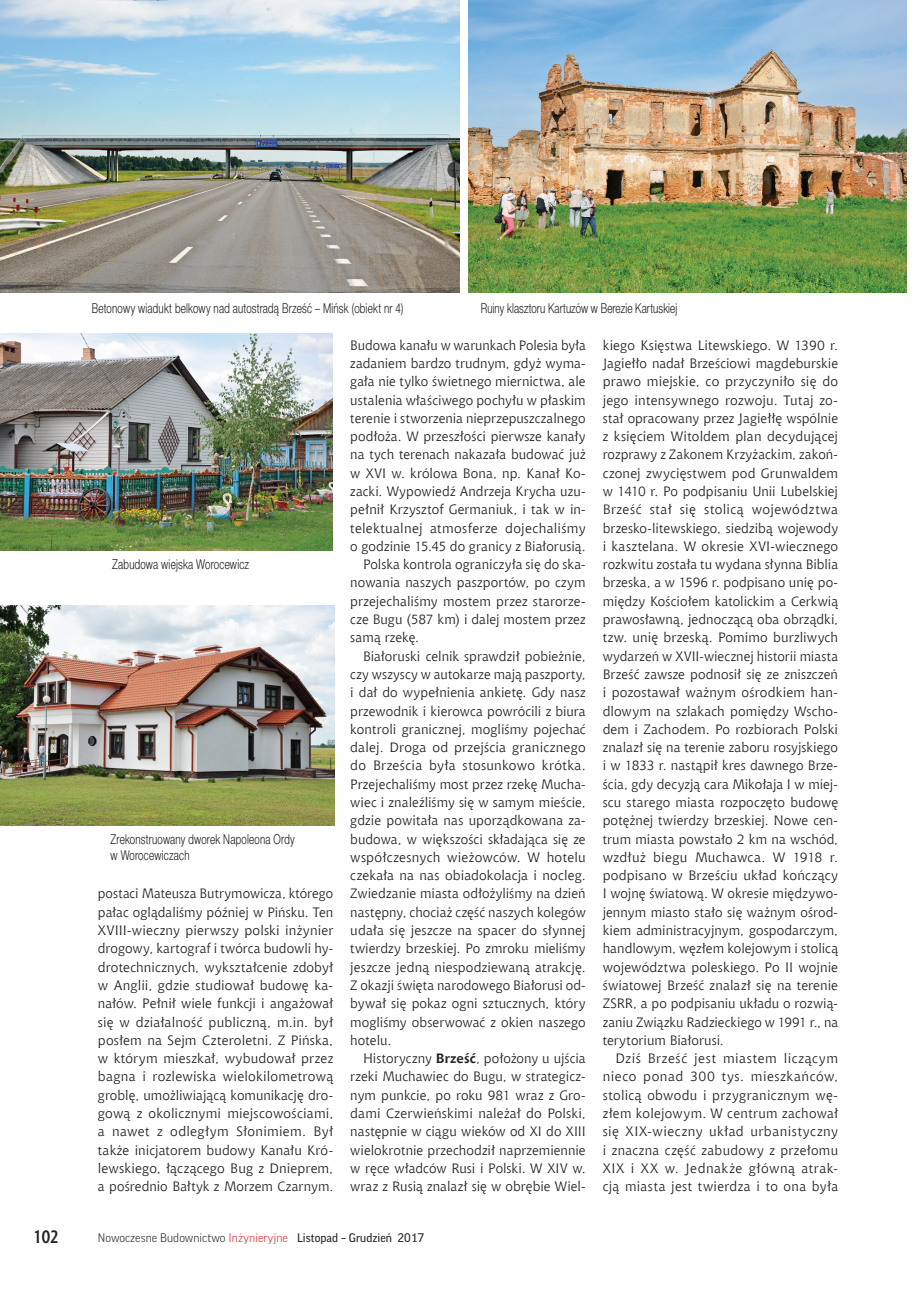
<style>
.page{position:relative;width:919px;height:1289px;background:#fff}
.page>*{position:absolute;margin:0;border:0;box-sizing:border-box;transform-origin:0 0}
.t1{font:700 18px "Aerton Cnd EFN";color:#231f20}
.t2{font:13.5px/18.3px "Chianti EU";letter-spacing:.01em;color:#231f20;text-align:justify}
.t3{font:13.5px/16.2px "Switzer Cnd EFN Light";letter-spacing:.015em;color:#231f20;scale:.9 1}
.t4{font:300 12px "Good Pro";color:#231f20}
.s1{font-weight:700}
.s2{color:#d1232a}
.s3{font-weight:400}
</style>
<div class="page">
<img style="left:0;top:1px;width:459px;height:291px">
<img style="left:0;top:333px;width:332px;height:218px">
<img style="left:468px;top:1px;width:438px;height:291px">
<img style="left:0;top:605px;width:334px;height:220px">
<h1 class="t1" style="left:33px;top:1225px;width:27px">102</h1>
<p class="t3" style="left:92px;top:300px;width:348px">Betonowy wiadukt belkowy nad autostradą Brześć – Mińsk (obiekt nr 4)</p>
<p class="t3" style="left:480px;top:300px;width:220px">Ruiny klasztoru Kartuzów w Berezie Kartuskiej</p>
<p class="t3" style="left:112px;top:556px;width:154px">Zabudowa wiejska Worocewicz</p>
<p class="t3" style="left:111px;top:830px;width:206px">Zrekonstruowany dworek Napoleona Ordy w Worocewiczach</p>
<p class="t2" style="left:98px;top:884px;width:237px">postaci Mateusza Butrymowicza, którego pałac oglądaliśmy później w Pińsku. Ten XVIII-wieczny pierwszy polski inżynier drogowy, kartograf i twórca budowli hy&shy;drotechnicznych, wykształcenie zdobył w Anglii, gdzie studiował budowę ka&shy;nałów. Pełnił wiele funkcji i angażował się w działalność publiczną, m.in. był posłem na Sejm Czteroletni. Z Pińska, w którym mieszkał, wybudował przez bagna i rozlewiska wielokilometrową groblę, umożliwiającą komunikację dro&shy;gową z okolicznymi miejscowościami, a nawet z odległym Słonimiem. Był także inicjatorem budowy Kanału Kró&shy;lewskiego, łączącego Bug z Dnieprem, a pośrednio Bałtyk z Morzem Czarnym.</p>
<p class="t2" style="left:350px;top:336px;width:237px">Budowa kanału w warunkach Polesia była</p>
<p class="t2" style="left:350px;top:354px;width:237px">zadaniem bardzo trudnym, gdyż wyma-</p>
<p class="t2" style="left:350px;top:372px;width:237px">gała nie tylko świetnego miernictwa, ale</p>
<p class="t2" style="left:350px;top:390px;width:237px">ustalenia właściwego pochyłu w płaskim</p>
<p class="t2" style="left:350px;top:409px;width:237px">terenie i stworzenia nieprzepuszczalnego</p>
<p class="t2" style="left:350px;top:427px;width:237px">podłoża. W przeszłości pierwsze kanały</p>
<p class="t2" style="left:350px;top:445px;width:237px">na tych terenach nakazała budować już</p>
<p class="t2" style="left:350px;top:464px;width:237px">w XVI w. królowa Bona, np. Kanał Ko-</p>
<p class="t2" style="left:350px;top:482px;width:237px">zacki. Wypowiedź Andrzeja Krycha uzu-</p>
<p class="t2" style="left:350px;top:500px;width:237px">pełnił Krzysztof Germaniuk, i tak w in-</p>
<p class="t2" style="left:350px;top:518px;width:237px">telektualnej atmosferze dojechaliśmy</p>
<p class="t2" style="left:350px;top:537px;width:237px">o godzinie 15.45 do granicy z Białorusią.</p>
<p class="t2" style="left:363px;top:555px;width:224px">Polska kontrola ograniczyła się do ska-</p>
<p class="t2" style="left:350px;top:573px;width:237px">nowania naszych paszportów, po czym</p>
<p class="t2" style="left:350px;top:591px;width:237px">przejechaliśmy mostem przez starorze-</p>
<p class="t2" style="left:350px;top:610px;width:237px">cze Bugu (587 km) i dalej mostem przez</p>
<p class="t2" style="left:350px;top:628px;width:70px">samą rzekę.</p>
<p class="t2" style="left:363px;top:646px;width:224px">Białoruski celnik sprawdził pobieżnie,</p>
<p class="t2" style="left:350px;top:665px;width:237px">czy wszyscy w autokarze mają paszporty,</p>
<p class="t2" style="left:350px;top:683px;width:237px">i dał do wypełnienia ankietę. Gdy nasz</p>
<p class="t2" style="left:350px;top:701px;width:237px">przewodnik i kierowca powrócili z biura</p>
<p class="t2" style="left:350px;top:719px;width:237px">kontroli granicznej, mogliśmy pojechać</p>
<p class="t2" style="left:350px;top:738px;width:237px">dalej. Droga od przejścia granicznego</p>
<p class="t2" style="left:350px;top:756px;width:237px">do Brześcia była stosunkowo krótka.</p>
<p class="t2" style="left:350px;top:774px;width:237px">Przejechaliśmy most przez rzekę Mucha-</p>
<p class="t2" style="left:350px;top:793px;width:237px">wiec i znaleźliśmy się w samym mieście,</p>
<p class="t2" style="left:350px;top:811px;width:237px">gdzie powitała nas uporządkowana za-</p>
<p class="t2" style="left:350px;top:829px;width:237px">budowa, w większości składająca się ze</p>
<p class="t2" style="left:350px;top:847px;width:237px">współczesnych wieżowców. W hotelu</p>
<p class="t2" style="left:350px;top:866px;width:237px">czekała na nas obiadokolacja i nocleg.</p>
<p class="t2" style="left:350px;top:884px;width:237px">Zwiedzanie miasta odłożyliśmy na dzień</p>
<p class="t2" style="left:350px;top:902px;width:237px">następny, chociaż część naszych kolegów</p>
<p class="t2" style="left:350px;top:921px;width:237px">udała się jeszcze na spacer do słynnej</p>
<p class="t2" style="left:350px;top:939px;width:237px">twierdzy brzeskiej. Po zmroku mieliśmy</p>
<p class="t2" style="left:350px;top:957px;width:237px">jeszcze jedną niespodziewaną atrakcję.</p>
<p class="t2" style="left:350px;top:975px;width:237px">Z okazji święta narodowego Białorusi od-</p>
<p class="t2" style="left:350px;top:994px;width:237px">bywał się pokaz ogni sztucznych, który</p>
<p class="t2" style="left:350px;top:1012px;width:237px">mogliśmy obserwować z okien naszego</p>
<p class="t2" style="left:350px;top:1030px;width:42px">hotelu.</p>
<p class="t2" style="left:363px;top:1049px;width:224px">Historyczny <span class="s1">Brześć</span>, położony u ujścia</p>
<p class="t2" style="left:350px;top:1067px;width:237px">rzeki Muchawiec do Bugu, w strategicz-</p>
<p class="t2" style="left:350px;top:1085px;width:237px">nym punkcie, po roku 981 wraz z Gro-</p>
<p class="t2" style="left:350px;top:1103px;width:237px">dami Czerwieńskimi należał do Polski,</p>
<p class="t2" style="left:350px;top:1122px;width:237px">następnie w ciągu wieków od XI do XIII</p>
<p class="t2" style="left:350px;top:1140px;width:237px">wielokrotnie przechodził naprzemiennie</p>
<p class="t2" style="left:350px;top:1158px;width:237px">w ręce władców Rusi i Polski. W XIV w.</p>
<p class="t2" style="left:350px;top:1177px;width:237px">wraz z Rusią znalazł się w obrębie Wiel-</p>
<p class="t4" style="left:98px;top:1230px;width:328px">Nowoczesne Budownictwo <span class="s2">Inżynieryjne</span> <span class="s3">Listopad – Grudzień 2017</span></p>
<p class="t2" style="left:602px;top:336px;width:237px">kiego Księstwa Litewskiego. W 1390 r.<br>Jagiełło nadał Brześciowi magdeburskie prawo miejskie, co przyczyniło się do jego intensywnego rozwoju. Tutaj zo&shy;stał opracowany przez Jagiełłę wspólnie z księciem Witoldem plan decydującej rozprawy z Zakonem Krzyżackim, zakoń&shy;czonej zwycięstwem pod Grunwaldem w 1410 r. Po podpisaniu Unii Lubelskiej Brześć stał się stolicą województwa brzesko-litewskiego, siedzibą wojewody i kasztelana. W okresie XVI-wiecznego rozkwitu została tu wydana słynna Biblia brzeska, a w 1596 r. podpisano unię po&shy;między Kościołem katolickim a Cerkwią prawosławną, jednoczącą oba obrządki, tzw. unię brzeską. Pomimo burzliwych wydarzeń w XVII-wiecznej historii miasta Brześć zawsze podnosił się ze zniszczeń i pozostawał ważnym ośrodkiem han&shy;dlowym na szlakach pomiędzy Wscho&shy;dem i Zachodem. Po rozbiorach Polski znalazł się na terenie zaboru rosyjskiego i w 1833 r. nastąpił kres dawnego Brze&shy;ścia, gdy decyzją cara Mikołaja I w miej&shy;scu starego miasta rozpoczęto budowę potężnej twierdzy brzeskiej. Nowe cen&shy;trum miasta powstało 2 km na wschód, wzdłuż biegu Muchawca. W 1918 r. podpisano w Brześciu układ kończący I wojnę światową. W okresie międzywo&shy;jennym miasto stało się ważnym ośrod&shy;kiem administracyjnym, gospodarczym, handlowym, węzłem kolejowym i stolicą województwa poleskiego. Po II wojnie światowej Brześć znalazł się na terenie ZSRR, a po podpisaniu układu o rozwią&shy;zaniu Związku Radzieckiego w 1991 r., na terytorium Białorusi.</p>
<p class="t2" style="left:602px;top:1049px;width:237px;text-indent:13px">Dziś Brześć jest miastem liczącym nieco ponad 300 tys. mieszkańców, stolicą obwodu i przygranicznym wę&shy;złem kolejowym. W centrum zachował się XIX-wieczny układ urbanistyczny i znaczna część zabudowy z przełomu XIX i XX w. Jednakże główną atrak&shy;cją miasta jest twierdza i to ona była</p>
</div>
